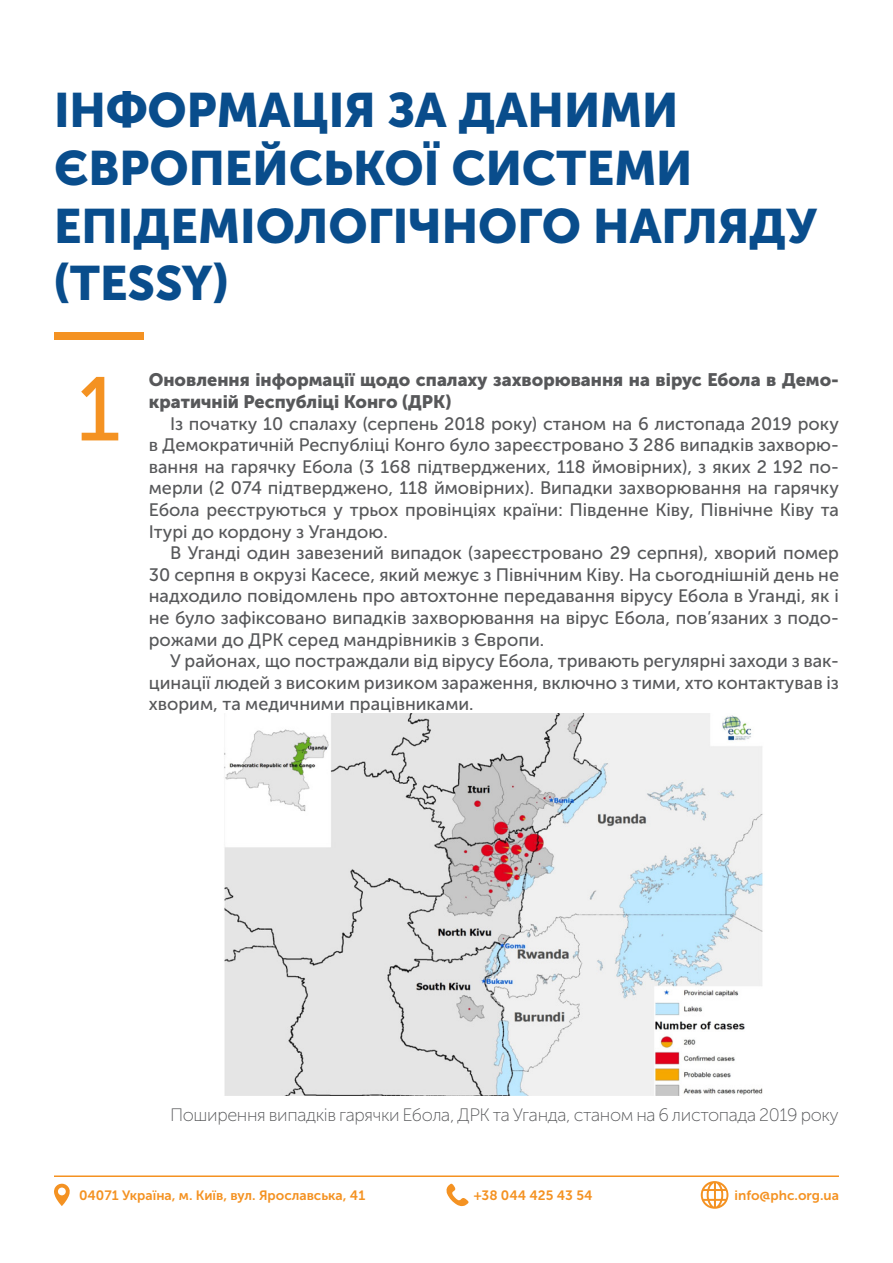
<style>
.page{position:relative;width:893px;height:1263px;background:#fff}
.page>*{position:absolute;margin:0;border:0;box-sizing:border-box;transform-origin:0 0}
.t1{font:90px "Museo Sans Cyrl 500";color:#f49222}
.t2{font:48px/57.6px "Museo Sans Cyrl 900";color:#094d8c}
.t3{font:18px/21.6px "Museo Sans Cyrl 500";color:#57585a;text-align:justify}
.t4{font:18px/21.6px "Museo Sans Cyrl 900";color:#57585a}
.t5{font:18px "Museo Sans Cyrl 100";letter-spacing:-.02em;color:#57585a}
.t6{font:13.5px "Museo Sans Cyrl 700";color:#f49222}
</style>
<div class="page">
<hr style="left:54px;top:1175px;width:785px;height:2px;background:#f49222">
<svg style="left:701px;top:1181px;width:27px;height:28px"></svg>
<svg style="left:54px;top:1184px;width:16px;height:22px"></svg>
<svg style="left:446px;top:1183px;width:23px;height:23px"></svg>
<div style="left:54px;top:332px;width:90px;height:7px;background:#f49222"></div>
<img style="left:224px;top:714px;width:539px;height:381px">
<p class="t2" style="left:54px;top:82px;width:626px">ІНФОРМАЦІЯ ЗА ДАНИМИ</p>
<p class="t2" style="left:54px;top:139px;width:640px">ЄВРОПЕЙСЬКОЇ СИСТЕМИ</p>
<p class="t2" style="left:54px;top:197px;width:764px">ЕПІДЕМІОЛОГІЧНОГО НАГЛЯДУ (TESSY)</p>
<p class="t1" style="left:77px;top:360px;width:46px">1</p>
<p class="t4" style="left:149px;top:369px;width:692px">Оновлення інформації щодо спалаху захворювання на вірус Ебола в Демо&shy;кратичній Республіці Конго (ДРК)</p>
<p class="t3" style="left:149px;top:413px;width:692px;text-indent:21px">Із початку 10 спалаху (серпень 2018 року) станом на 6 листопада 2019 року в Демократичній Республіці Конго було зареєстровано 3 286 випадків захворю&shy;вання на гарячку Ебола (3 168 підтверджених, 118 ймовірних), з яких 2 192 по&shy;мерли (2 074 підтверджено, 118 ймовірних). Випадки захворювання на гарячку Ебола реєструються у трьох провінціях країни: Південне Ківу, Північне Ківу та Ітурі до кордону з Угандою.</p>
<p class="t3" style="left:149px;top:542px;width:692px;text-indent:21px">В Уганді один завезений випадок (зареєстровано 29 серпня), хворий помер 30 серпня в окрузі Касесе, який межує з Північним Ківу. На сьогоднішній день не надходило повідомлень про автохтонне передавання вірусу Ебола в Уганді, як і не було зафіксовано випадків захворювання на вірус Ебола, пов’язаних з подо&shy;рожами до ДРК серед мандрівників з Європи.</p>
<p class="t3" style="left:149px;top:650px;width:692px;text-indent:21px">У районах, що постраждали від вірусу Ебола, тривають регулярні заходи з вак&shy;цинації людей з високим ризиком зараження, включно з тими, хто контактував із хворим, та медичними працівниками.</p>
<p class="t5" style="left:170px;top:1105px;width:670px">Поширення випадків гарячки Ебола, ДРК та Уганда, станом на 6 листопада 2019 року</p>
<p class="t6" style="left:79px;top:1188px;width:288px">04071 Україна, м. Київ, вул. Ярославська, 41</p>
<p class="t6" style="left:474px;top:1188px;width:120px">+38 044 425 43 54</p>
<p class="t6" style="left:735px;top:1188px;width:106px">info@phc.org.ua</p>
</div>
